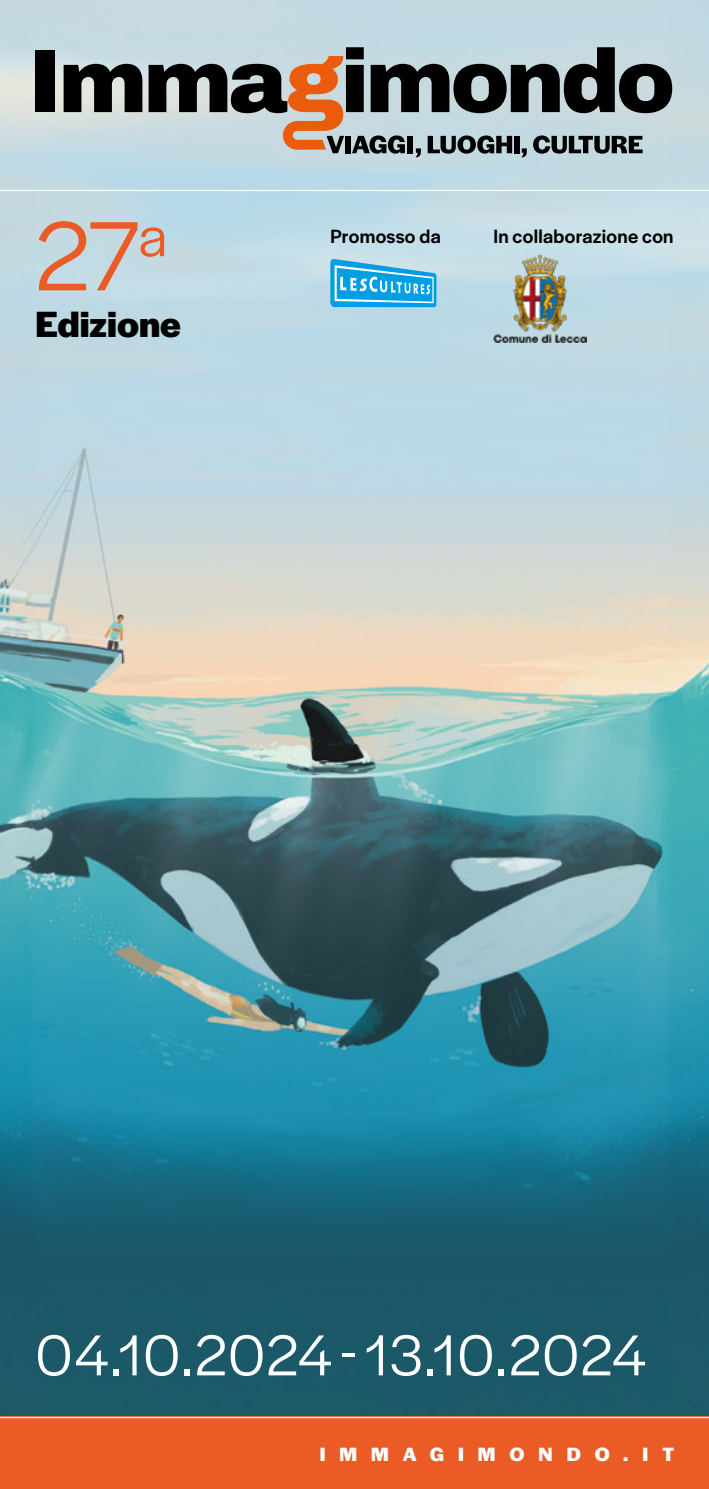
<style>
.page{position:relative;width:709px;height:1489px;background:#fff}
.page>*{position:absolute;margin:0;border:0;box-sizing:border-box;transform-origin:0 0}
.t1{font:102.5px "Halyard Display";color:#eb5b25}
.t2{font:60px "Halyard Display";letter-spacing:.015em;color:#fff}
.t3{font:700 38px "Halyard Display";color:#000}
.t4{font:500 20px "Halyard Display";letter-spacing:.015em;color:#000}
.t5{font:700 20px "Halyard Display";letter-spacing:.7em;color:#fff}
</style>
<div class="page">
<img style="left:0;top:0;width:709px;height:1416px">
<div style="left:35px;top:51px;width:20px;height:61px;background:#000"></div>
<svg style="left:64px;top:64px;width:78px;height:48px;background:#3c3d3c"></svg>
<svg style="left:149px;top:47px;width:523px;height:110px;background:#868a89"></svg>
<div style="left:0;top:1416px;width:709px;height:72px;background:#eb5b25"></div>
<hr style="left:0;top:190px;width:709px;height:1px;background:#fff">
<hr style="left:0;top:1416px;width:709px;height:1px;background:#fff">
<svg style="left:330px;top:259px;width:106px;height:48px;background:#4cbae8"></svg>
<img style="left:493px;top:254px;width:94px;height:88px">
<h1 class="t1" style="left:35px;top:184px;width:133px">27<sup>a</sup></h1>
<h3 class="t3" style="left:35px;top:297px;width:147px">Edizione</h3>
<p class="t4" style="left:330px;top:222px;width:112px">Promosso da</p>
<p class="t4" style="left:493px;top:222px;width:182px">In collaborazione con</p>
<h2 class="t2" style="left:35px;top:1313px;width:612px">04.10.2024 - 13.10.2024</h2>
<p class="t5" style="left:320px;top:1439px;width:356px">IMMAGIMONDO.IT</p>
</div>
